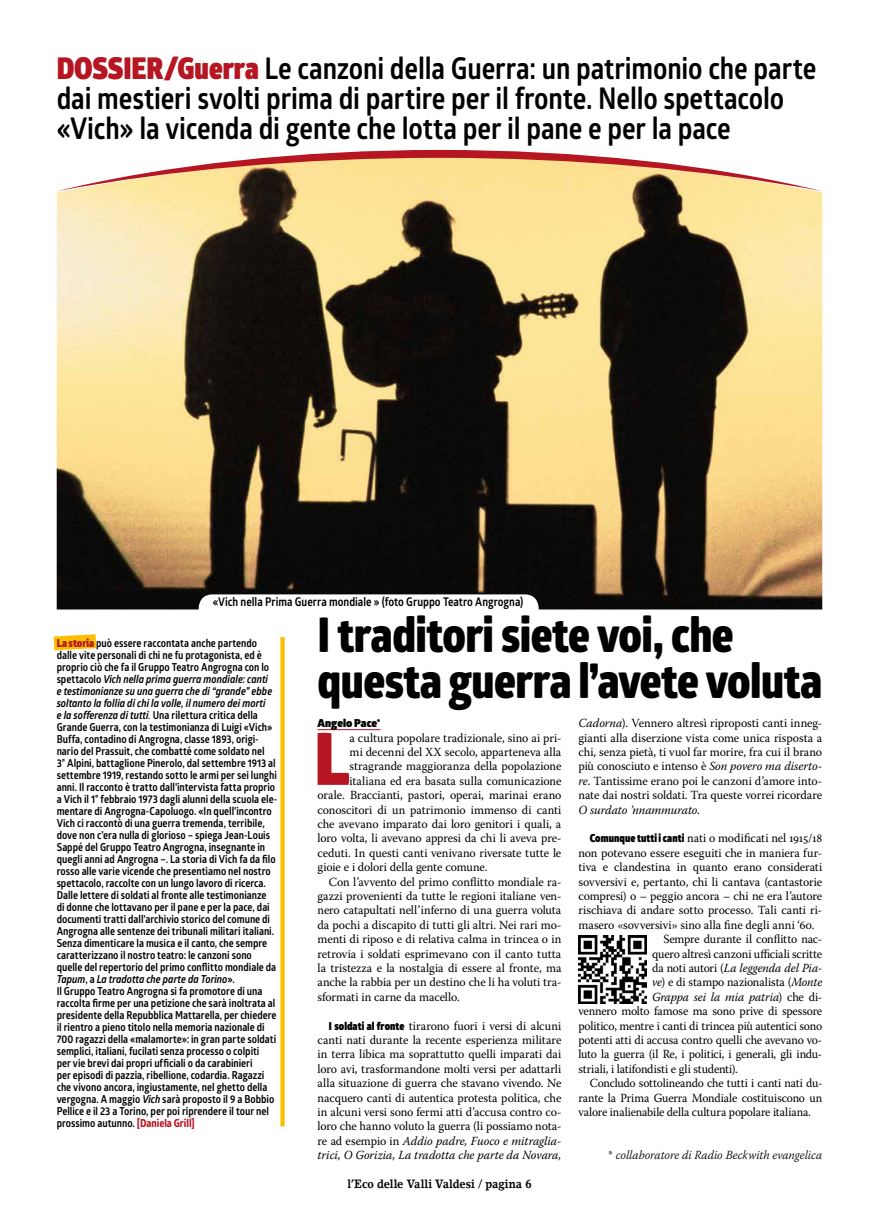
<style>
.page{position:relative;width:879px;height:1219px;background:#fff}
.page>*{position:absolute;margin:0;border:0;box-sizing:border-box;transform-origin:0 0}
.t1{font:900 72.4px "Glober";color:#b51621;scale:.88 1}
.t2{font:800 48px/46px "Glober";letter-spacing:-.01em;color:#000;scale:.88 1}
.t3{font:700 30px/30px "Glober";letter-spacing:-.005em;color:#000;scale:.88 1}
.t4{font:12.4px/14.4px "Warnock Pro";letter-spacing:-.005em;color:#000;text-align:justify;scale:.96 1}
.t5{font:12.4px "Warnock Pro";letter-spacing:-.005em;color:#000;scale:.95 1}
.t6{font:12.4px "Warnock Pro";letter-spacing:-.005em;color:#000;scale:.94 1}
.t7{font:italic 12.4px "Warnock Pro";letter-spacing:-.01em;color:#000;scale:.95 1}
.t8{font:italic 300 12.4px "Warnock Pro";letter-spacing:-.005em;color:#000;scale:.96 1}
.t9{font:700 12px "Glober";color:#000;scale:.88 1}
.t10{font:700 12px "Lino Letter Std";letter-spacing:-.005em;color:#000;scale:.88 1}
.t11{font:700 11px/12px "Glober";color:#000;scale:.88 1}
.t12{font:900 11px "Glober";letter-spacing:.005em;color:#000}
.s1{font-weight:900;color:#b51621}
.s2{font-style:italic}
.s3{font-weight:600;font-style:italic}
.s4{font-family:"Globerx";color:#b51621}
.s5{font-family:"Glober";font-weight:900;font-size:11px}
.s6{font-style:normal}
</style>
<div class="page">
<img style="left:57px;top:191px;width:765px;height:418px">
<hr style="left:317px;top:729px;width:63px;height:1px;background:#b51621">
<svg style="left:197px;top:594px;width:343px;height:16px"></svg>
<svg style="left:54px;top:634px;width:42px;height:16px"></svg>
<div style="left:280px;top:637px;width:5px;height:489px;background:#fcc000"></div>
<svg style="left:58px;top:150px;width:763px;height:41px"></svg>
<img style="left:578px;top:935px;width:68px;height:68px">
<h3 class="t3" style="left:57px;top:53px;width:865px"><span class="s1">DOSSIER/Guerra</span> Le canzoni della Guerra: un patrimonio che parte dai mestieri svolti prima di partire per il fronte. Nello spettacolo «Vich» la vicenda di gente che lotta per il pane e per la pace</h3>
<p class="t9" style="left:213px;top:593px;width:354px">«Vich nella Prima Guerra mondiale » (foto Gruppo Teatro Angrogna)</p>
<p class="t11" style="left:57px;top:636px;width:252px"><span class="s1">La storia</span> può essere raccontata anche partendo dalle vite personali di chi ne fu protagonista, ed è proprio ciò che fa il Gruppo Teatro Angrogna con lo spettacolo <span class="s2">Vich nella prima guerra mondiale: canti<br>e testimonianze su una guerra che di “grande” ebbe soltanto la follia di chi la volle, il numero dei morti<br>e la sofferenza di tutti</span><span class="s3">.</span> Una rilettura critica della Grande Guerra, con la testimonianza di Luigi «Vich» Buffa, contadino di Angrogna, classe 1893, origi&shy;nario del Prassuit, che combatté come soldato nel<br>3° Alpini, battaglione Pinerolo, dal settembre 1913 al settembre 1919, restando sotto le armi per sei lunghi anni. Il racconto è tratto dall’intervista fatta proprio a Vich il 1° febbraio 1973 dagli alunni della scuola ele&shy;mentare di Angrogna-Capoluogo. «In quell’incontro Vich ci raccontò di una guerra tremenda, terribile, dove non c’era nulla di glorioso – spiega Jean-Louis Sappé del Gruppo Teatro Angrogna, insegnante in quegli anni ad Angrogna –. La storia di Vich fa da filo rosso alle varie vicende che presentiamo nel nostro spettacolo, raccolte con un lungo lavoro di ricerca.<br>Dalle lettere di soldati al fronte alle testimonianze<br>di donne che lottavano per il pane e per la pace, dai documenti tratti dall’archivio storico del comune di Angrogna alle sentenze dei tribunali militari italiani.<br>Senza dimenticare la musica e il canto, che sempre caratterizzano il nostro teatro: le canzoni sono quelle del repertorio del primo conflitto mondiale da <span class="s2">Tapum</span>, a <span class="s2">La tradotta che parte da Torino</span>».<br>Il Gruppo Teatro Angrogna si fa promotore di una raccolta firme per una petizione che sarà inoltrata al presidente della Repubblica Mattarella, per chiedere il rientro a pieno titolo nella memoria nazionale di 700 ragazzi della «malamorte»: in gran parte soldati semplici, italiani, fucilati senza processo o colpiti<br>per vie brevi dai propri ufficiali o da carabinieri<br>per episodi di pazzia, ribellione, codardia. Ragazzi che vivono ancora, ingiustamente, nel ghetto della vergogna. A maggio <span class="s2">Vich</span> sarà proposto il 9 a Bobbio Pellice e il 23 a Torino, per poi riprendere il tour nel prossimo autunno. <span class="s4">[Daniela Grill]</span></p>
<h2 class="t2" style="left:317px;top:612px;width:575px">I traditori siete voi, che questa guerra l’avete voluta</h2>
<p class="t12" style="left:317px;top:715px;width:64px">Angelo Pace*</p>
<h1 class="t1" style="left:314px;top:703px;width:41px">L</h1>
<p class="t4" style="left:349px;top:730px;width:222px">a cultura popolare tradizionale, sino ai pri-</p>
<p class="t4" style="left:578px;top:716px;width:255px"><span class="s2">Cadorna</span>). Vennero altresì riproposti canti inneg&shy;gianti alla diserzione vista come unica risposta a chi, senza pietà, ti vuol far morire, fra cui il brano più conosciuto e intenso è <span class="s2">Son povero ma diserto&shy;re</span>. Tantissime erano poi le canzoni d’amore into&shy;nate dai nostri soldati. Tra queste vorrei ricordare <span class="s2">O surdato ’nnammurato</span>.</p>
<p class="t4" style="left:590px;top:831px;width:244px"><span class="s5">Comunque tutti i canti</span> nati o modificati nel 1915/18</p>
<p class="t4" style="left:578px;top:845px;width:255px">non potevano essere eseguiti che in maniera fur-</p>
<p class="t4" style="left:578px;top:860px;width:255px">tiva e clandestina in quanto erano considerati</p>
<p class="t4" style="left:578px;top:874px;width:255px">sovversivi e, pertanto, chi li cantava (cantastorie</p>
<p class="t4" style="left:578px;top:889px;width:255px">compresi) o – peggio ancora – chi ne era l’autore</p>
<p class="t4" style="left:578px;top:903px;width:255px">rischiava di andare sotto processo. Tali canti ri-</p>
<p class="t4" style="left:578px;top:917px;width:247px">masero «sovversivi» sino alla fine degli anni ‘60.</p>
<p class="t5" style="left:663px;top:932px;width:169px">Sempre durante il conflitto nac-</p>
<p class="t5" style="left:652px;top:946px;width:181px">quero altresì canzoni ufficiali scritte</p>
<p class="t7" style="left:652px;top:960px;width:181px"><span class="s6">da noti autori (</span>La leggenda del Pia-</p>
<p class="t5" style="left:652px;top:975px;width:181px"><span class="s2">ve</span>) e di stampo nazionalista (<span class="s2">Monte</span></p>
<p class="t7" style="left:652px;top:989px;width:181px">Grappa sei la mia patria<span class="s6">) che di-</span></p>
<p class="t5" style="left:578px;top:1004px;width:258px">vennero molto famose ma sono prive di spessore</p>
<p class="t5" style="left:578px;top:1018px;width:258px">politico, mentre i canti di trincea più autentici sono</p>
<p class="t5" style="left:578px;top:1032px;width:258px">potenti atti di accusa contro quelli che avevano vo-</p>
<p class="t5" style="left:578px;top:1047px;width:258px">luto la guerra (il Re, i politici, i generali, gli indu-</p>
<p class="t5" style="left:578px;top:1061px;width:169px">striali, i latifondisti e gli studenti).</p>
<p class="t6" style="left:590px;top:1076px;width:249px">Concludo sottolineando che tutti i canti nati du-</p>
<p class="t6" style="left:578px;top:1090px;width:261px">rante la Prima Guerra Mondiale costituiscono un</p>
<p class="t6" style="left:578px;top:1104px;width:249px">valore inalienabile della cultura popolare italiana.</p>
<p class="t8" style="left:608px;top:1148px;width:224px"><span class="s6">*</span> collaboratore di Radio Beckwith evangelica</p>
<p class="t4" style="left:349px;top:745px;width:222px">mi decenni del XX secolo, apparteneva alla</p>
<p class="t4" style="left:349px;top:759px;width:222px">stragrande maggioranza della popolazione</p>
<p class="t4" style="left:349px;top:773px;width:222px">italiana ed era basata sulla comunicazione</p>
<p class="t4" style="left:317px;top:788px;width:255px">orale. Braccianti, pastori, operai, marinai erano</p>
<p class="t4" style="left:317px;top:802px;width:255px">conoscitori di un patrimonio immenso di canti</p>
<p class="t4" style="left:317px;top:817px;width:255px">che avevano imparato dai loro genitori i quali, a</p>
<p class="t4" style="left:317px;top:831px;width:255px">loro volta, li avevano appresi da chi li aveva pre-</p>
<p class="t4" style="left:317px;top:845px;width:255px">ceduti. In questi canti venivano riversate tutte le</p>
<p class="t4" style="left:317px;top:860px;width:179px">gioie e i dolori della gente comune.</p>
<p class="t4" style="left:329px;top:874px;width:244px">Con l’avvento del primo conflitto mondiale ra-</p>
<p class="t4" style="left:317px;top:889px;width:255px">gazzi provenienti da tutte le regioni italiane ven-</p>
<p class="t4" style="left:317px;top:903px;width:255px">nero catapultati nell’inferno di una guerra voluta</p>
<p class="t4" style="left:317px;top:917px;width:255px">da pochi a discapito di tutti gli altri. Nei rari mo-</p>
<p class="t4" style="left:317px;top:932px;width:255px">menti di riposo e di relativa calma in trincea o in</p>
<p class="t4" style="left:317px;top:946px;width:255px">retrovia i soldati esprimevano con il canto tutta</p>
<p class="t4" style="left:317px;top:961px;width:255px">la tristezza e la nostalgia di essere al fronte, ma</p>
<p class="t4" style="left:317px;top:975px;width:255px">anche la rabbia per un destino che li ha voluti tra-</p>
<p class="t4" style="left:317px;top:989px;width:150px">sformati in carne da macello.</p>
<p class="t4" style="left:317px;top:1018px;width:255px;text-indent:11px"><span class="s5">I soldati al fronte</span> tirarono fuori i versi di alcuni canti nati durante la recente esperienza militare in terra libica ma soprattutto quelli imparati dai loro avi, trasformandone molti versi per adattarli alla situazione di guerra che stavano vivendo. Ne nacquero canti di autentica protesta politica, che in alcuni versi sono fermi atti d’accusa contro co&shy;loro che hanno voluto la guerra (li possiamo nota&shy;re ad esempio in <span class="s2">Addio padre, Fuoco e mitraglia&shy;trici, O Gorizia, La tradotta che parte da Novara,</span></p>
<p class="t10" style="left:347px;top:1176px;width:211px">l’Eco delle Valli Valdesi / pagina 6</p>
</div>
